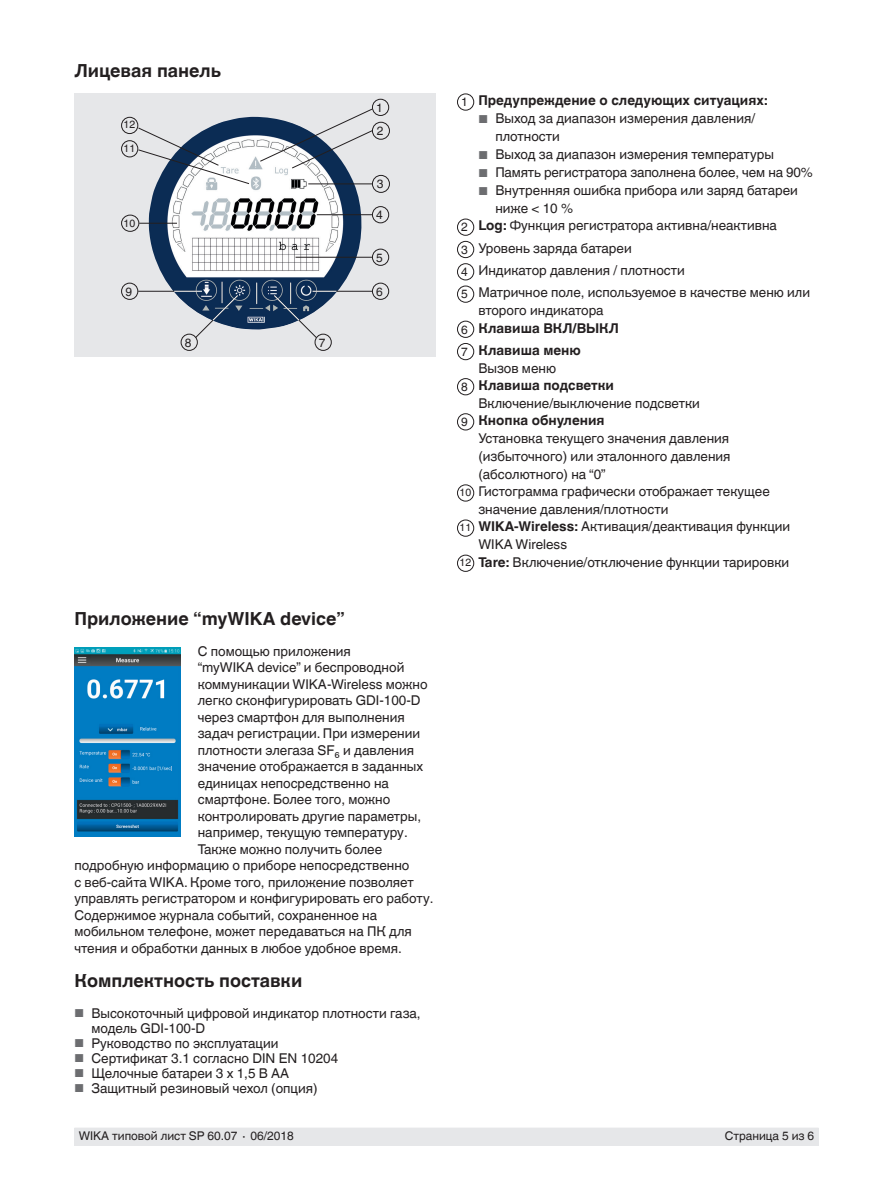
<style>
.page{position:relative;width:893px;height:1188px;background:#fff}
.page>*{position:absolute;margin:0;border:0;box-sizing:border-box;transform-origin:0 0}
.t1{font:700 18px "Helvetica World";color:#231f20}
.t2{font:13.5px/22.4px "Helvetica World";color:#231f20}
.t3{font:700 13.5px "Helvetica World";color:#231f20}
.t4{font:12px "Helvetica World";color:#231f20}
.t5{font:10.5px "Helvetica World";color:#231f20}
.s1{font-size:11.55px;color:#6c6d70}
.s2{font-weight:400;font-size:12px}
.s3{font-size:12px}
.s4{font-weight:700}
.s5{font-size:10.5px}
</style>
<div class="page">
<div style="left:74px;top:1128px;width:745px;height:17px;background:#e6e7e9"></div>
<div style="left:74px;top:94px;width:362px;height:263px;background:#e6e7e9"></div>
<img style="left:149px;top:117px;width:213px;height:213px">
<hr style="left:296px;top:257px;width:76px;height:1px;background:#231f20">
<hr style="left:313px;top:291px;width:59px;height:1px;background:#231f20">
<svg style="left:273px;top:291px;width:63px;height:48px"></svg>
<hr style="left:138px;top:291px;width:60px;height:1px;background:#231f20">
<svg style="left:174px;top:291px;width:65px;height:48px"></svg>
<hr style="left:317px;top:214px;width:55px;height:1px;background:#231f20">
<hr style="left:308px;top:184px;width:64px;height:1px;background:#231f20">
<hr style="left:139px;top:223px;width:38px;height:1px;background:#231f20">
<svg style="left:259px;top:108px;width:114px;height:61px"></svg>
<svg style="left:138px;top:127px;width:112px;height:58px"></svg>
<div style="left:372px;top:249px;width:17px;height:17px;border:1px solid #231f20;border-radius:50%"></div>
<div style="left:121px;top:283px;width:17px;height:17px;border:1px solid #231f20;border-radius:50%"></div>
<div style="left:315px;top:334px;width:17px;height:17px;border:1px solid #231f20;border-radius:50%"></div>
<div style="left:181px;top:334px;width:17px;height:17px;border:1px solid #231f20;border-radius:50%"></div>
<div style="left:372px;top:283px;width:17px;height:17px;border:1px solid #231f20;border-radius:50%"></div>
<div style="left:372px;top:206px;width:17px;height:17px;border:1px solid #231f20;border-radius:50%"></div>
<div style="left:121px;top:215px;width:18px;height:17px;border:1px solid #231f20;border-radius:50%"></div>
<div style="left:372px;top:175px;width:18px;height:18px;border:1px solid #231f20;border-radius:50%"></div>
<div style="left:372px;top:122px;width:18px;height:18px;border:1px solid #231f20;border-radius:50%"></div>
<div style="left:121px;top:140px;width:17px;height:17px;border:1px solid #231f20;border-radius:50%"></div>
<div style="left:121px;top:117px;width:17px;height:17px;border:1px solid #231f20;border-radius:50%"></div>
<div style="left:372px;top:99px;width:17px;height:17px;border:1px solid #231f20;border-radius:50%"></div>
<div style="left:457px;top:94px;width:17px;height:17px;border:1px solid #231f20;border-radius:50%"></div>
<div style="left:457px;top:219px;width:17px;height:17px;border:1px solid #231f20;border-radius:50%"></div>
<div style="left:457px;top:241px;width:17px;height:17px;border:1px solid #231f20;border-radius:50%"></div>
<div style="left:457px;top:263px;width:17px;height:17px;border:1px solid #231f20;border-radius:50%"></div>
<div style="left:457px;top:286px;width:17px;height:17px;border:1px solid #231f20;border-radius:50%"></div>
<div style="left:457px;top:321px;width:17px;height:17px;border:1px solid #231f20;border-radius:50%"></div>
<div style="left:457px;top:343px;width:17px;height:17px;border:1px solid #231f20;border-radius:50%"></div>
<div style="left:457px;top:378px;width:17px;height:17px;border:1px solid #231f20;border-radius:50%"></div>
<div style="left:457px;top:413px;width:17px;height:17px;border:1px solid #231f20;border-radius:50%"></div>
<div style="left:457px;top:484px;width:17px;height:17px;border:1px solid #231f20;border-radius:50%"></div>
<div style="left:457px;top:520px;width:17px;height:17px;border:1px solid #231f20;border-radius:50%"></div>
<div style="left:457px;top:555px;width:17px;height:17px;border:1px solid #231f20;border-radius:50%"></div>
<img style="left:74px;top:647px;width:107px;height:189px">
<h1 class="t1" style="left:74px;top:60px;width:148px">Лицевая панель</h1>
<p class="t5" style="left:124px;top:118px;width:13px">12</p>
<p class="t5" style="left:124px;top:142px;width:13px">11</p>
<p class="t5" style="left:124px;top:217px;width:13px">10</p>
<p class="t4" style="left:125px;top:284px;width:8px">9</p>
<p class="t4" style="left:185px;top:335px;width:8px">8</p>
<p class="t4" style="left:319px;top:335px;width:8px">7</p>
<p class="t4" style="left:376px;top:101px;width:8px">1</p>
<p class="t4" style="left:377px;top:124px;width:8px">2</p>
<p class="t4" style="left:377px;top:177px;width:8px">3</p>
<p class="t4" style="left:376px;top:208px;width:8px">4</p>
<p class="t4" style="left:376px;top:250px;width:8px">5</p>
<p class="t4" style="left:376px;top:284px;width:8px">6</p>
<h1 class="t1" style="left:74px;top:608px;width:272px">Приложение “myWIKA device”</h1>
<p class="t2" style="left:198px;top:640px;width:155px">С помощью приложения</p>
<p class="t2" style="left:198px;top:657px;width:208px">“myWIKA device” и беспроводной</p>
<p class="t2" style="left:198px;top:673px;width:231px">коммуникации WIKA-Wireless можно</p>
<p class="t2" style="left:198px;top:690px;width:224px">легко сконфигурировать GDI-100-D</p>
<p class="t2" style="left:198px;top:706px;width:209px">через смартфон для выполнения</p>
<p class="t2" style="left:198px;top:723px;width:224px">задач регистрации. При измерении</p>
<p class="t2" style="left:198px;top:739px;width:218px">плотности элегаза SF₆ и давления</p>
<p class="t2" style="left:198px;top:756px;width:227px">значение отображается в заданных</p>
<p class="t2" style="left:198px;top:772px;width:193px">единицах непосредственно на</p>
<p class="t2" style="left:198px;top:789px;width:194px">смартфоне. Более того, можно</p>
<p class="t2" style="left:198px;top:805px;width:225px">контролировать другие параметры,</p>
<p class="t2" style="left:198px;top:822px;width:212px">например, текущую температуру.</p>
<p class="t2" style="left:198px;top:838px;width:186px">Также можно получить более</p>
<p class="t2" style="left:74px;top:855px;width:337px">подробную информацию о приборе непосредственно</p>
<p class="t2" style="left:74px;top:871px;width:341px">с веб-сайта WIKA. Кроме того, приложение позволяет</p>
<p class="t2" style="left:74px;top:888px;width:361px">управлять регистратором и конфигурировать его работу.</p>
<p class="t2" style="left:74px;top:904px;width:304px">Содержимое журнала событий, сохраненное на</p>
<p class="t2" style="left:74px;top:921px;width:339px">мобильном телефоне, может передаваться на ПК для</p>
<p class="t2" style="left:74px;top:937px;width:329px">чтения и обработки данных в любое удобное время.</p>
<h1 class="t1" style="left:74px;top:970px;width:229px">Комплектность поставки</h1>
<p class="t2" style="left:91px;top:1006px;width:331px;line-height:15px;text-indent:-17px"><span class="s1">■</span> Высокоточный цифровой индикатор плотности газа, модель GDI-100-D</p>
<p class="t2" style="left:74px;top:1032px;width:206px"><span class="s1">■</span> Руководство по эксплуатации</p>
<p class="t2" style="left:74px;top:1047px;width:265px"><span class="s1">■</span> Сертификат 3.1 согласно DIN EN 10204</p>
<p class="t2" style="left:74px;top:1062px;width:216px"><span class="s1">■</span> Щелочные батареи 3 x 1,5 В AA</p>
<p class="t2" style="left:74px;top:1077px;width:245px"><span class="s1">■</span> Защитный резиновый чехол (опция)</p>
<p class="t3" style="left:461px;top:93px;width:308px"><span class="s2">1</span> Предупреждение о следующих ситуациях:</p>
<p class="t2" style="left:495px;top:110px;width:261px;line-height:18px;text-indent:-17px"><span class="s1">■</span> Выход за диапазон измерения давления/ плотности</p>
<p class="t2" style="left:478px;top:144px;width:297px"><span class="s1">■</span> Выход за диапазон измерения температуры</p>
<p class="t2" style="left:478px;top:162px;width:336px"><span class="s1">■</span> Память регистратора заполнена более, чем на 90%</p>
<p class="t2" style="left:478px;top:180px;width:321px"><span class="s1">■</span> Внутренняя ошибка прибора или заряд батареи</p>
<p class="t2" style="left:495px;top:198px;width:79px">ниже &lt; 10 %</p>
<p class="t2" style="left:461px;top:215px;width:317px"><span class="s3">2</span> <span class="s4">Log:</span> Функция регистратора активна/неактивна</p>
<p class="t2" style="left:461px;top:237px;width:350px"><span class="s3">3</span> Уровень заряда батареи<br><span class="s3">4</span> Индикатор давления / плотности<br><span class="s3">5</span> Матричное поле, используемое в качестве меню или</p>
<p class="t2" style="left:461px;top:302px;width:159px;line-height:17.1px;text-align:center">второго индикатора<br><span class="s3">6</span> <span class="s4">Клавиша ВКЛ/ВЫКЛ</span></p>
<p class="t3" style="left:461px;top:342px;width:121px"><span class="s2">7</span> Клавиша меню</p>
<p class="t2" style="left:478px;top:357px;width:79px">Вызов меню</p>
<p class="t3" style="left:461px;top:377px;width:154px"><span class="s2">8</span> Клавиша подсветки</p>
<p class="t2" style="left:478px;top:392px;width:223px">Включение/выключение подсветки</p>
<p class="t3" style="left:461px;top:413px;width:145px"><span class="s2">9</span> Кнопка обнуления</p>
<p class="t2" style="left:478px;top:427px;width:252px">Установка текущего значения давления</p>
<p class="t2" style="left:478px;top:445px;width:254px">(избыточного) или эталонного давления</p>
<p class="t2" style="left:478px;top:463px;width:129px">(абсолютного) на “0”</p>
<p class="t2" style="left:459px;top:480px;width:312px"><span class="s5">10</span> Гистограмма графически отображает текущее</p>
<p class="t2" style="left:478px;top:498px;width:191px">значение давления/плотности</p>
<p class="t2" style="left:459px;top:516px;width:332px"><span class="s5">11</span> <span class="s4">WIKA-Wireless:</span> Активация/деактивация функции</p>
<p class="t2" style="left:478px;top:534px;width:90px">WIKA Wireless</p>
<p class="t2" style="left:459px;top:551px;width:331px"><span class="s5">12</span> <span class="s4">Tare:</span> Включение/отключение функции тарировки</p>
<p class="t4" style="left:79px;top:1129px;width:217px">WIKA типовой лист SP 60.07 ∙ 06/2018</p>
<p class="t4" style="left:725px;top:1129px;width:91px">Страница 5 из 6</p>
</div>
